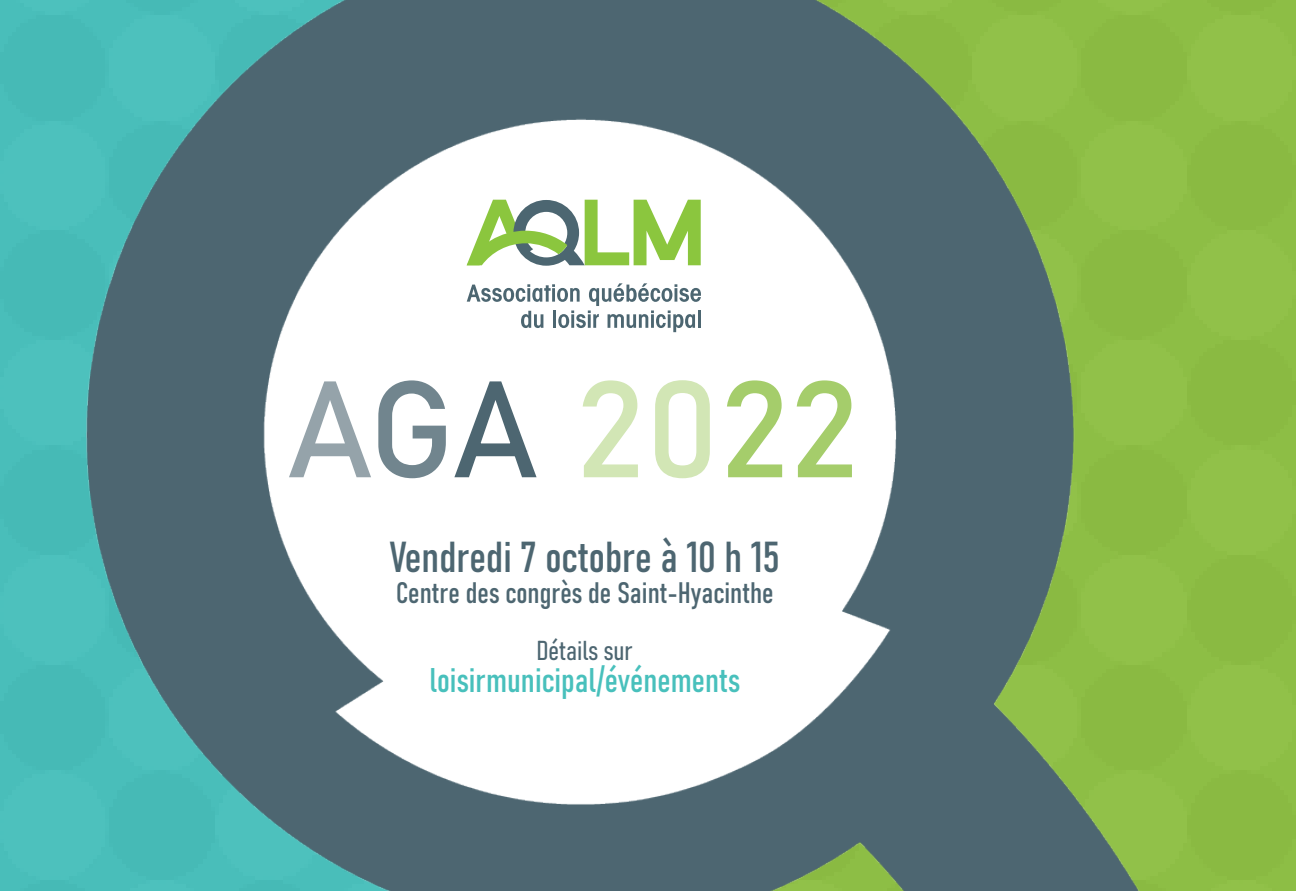
<style>
.page{position:relative;width:1296px;height:891px;background:#fff}
.page>*{position:absolute;margin:0;border:0;box-sizing:border-box;transform-origin:0 0}
.t1{font:135px "Bahnschrift";color:#d2e6b5}
.t2{font:42.75px "Bahnschrift";color:#4d6671}
.t3{font:33.75px "Bahnschrift";color:#48c0bc}
.t4{font:29.25px "Bahnschrift";color:#4d6671}
.t5{font:27px "Bahnschrift";color:#4d6671}
.s1{color:#95a3aa}
.s2{color:#71858e}
.s3{color:#4d6671}
.s4{color:#a5cd6b}
</style>
<div class="page">
<img style="left:0;top:0;width:1296px;height:891px">
<img style="left:85px;top:0;width:1109px;height:891px">
<svg style="left:467px;top:283px;width:234px;height:49px"></svg>
<hr style="left:698px;top:311px;width:3px;height:17px;background:#4c6671">
<svg style="left:467px;top:200px;width:234px;height:66px"></svg>
<p class="t1" style="left:286px;top:327px;width:574px"><span class="s1">A</span><span class="s2">G</span><span class="s3">A</span> 20<span class="s4">22</span></p>
<p class="t2" style="left:390px;top:524px;width:391px">Vendredi 7 octobre à 10 h 15</p>
<p class="t4" style="left:396px;top:571px;width:379px">Centre des congrès de Saint-Hyacinthe</p>
<p class="t5" style="left:537px;top:630px;width:98px">Détails sur</p>
<p class="t3" style="left:429px;top:654px;width:312px">loisirmunicipal/événements</p>
</div>
